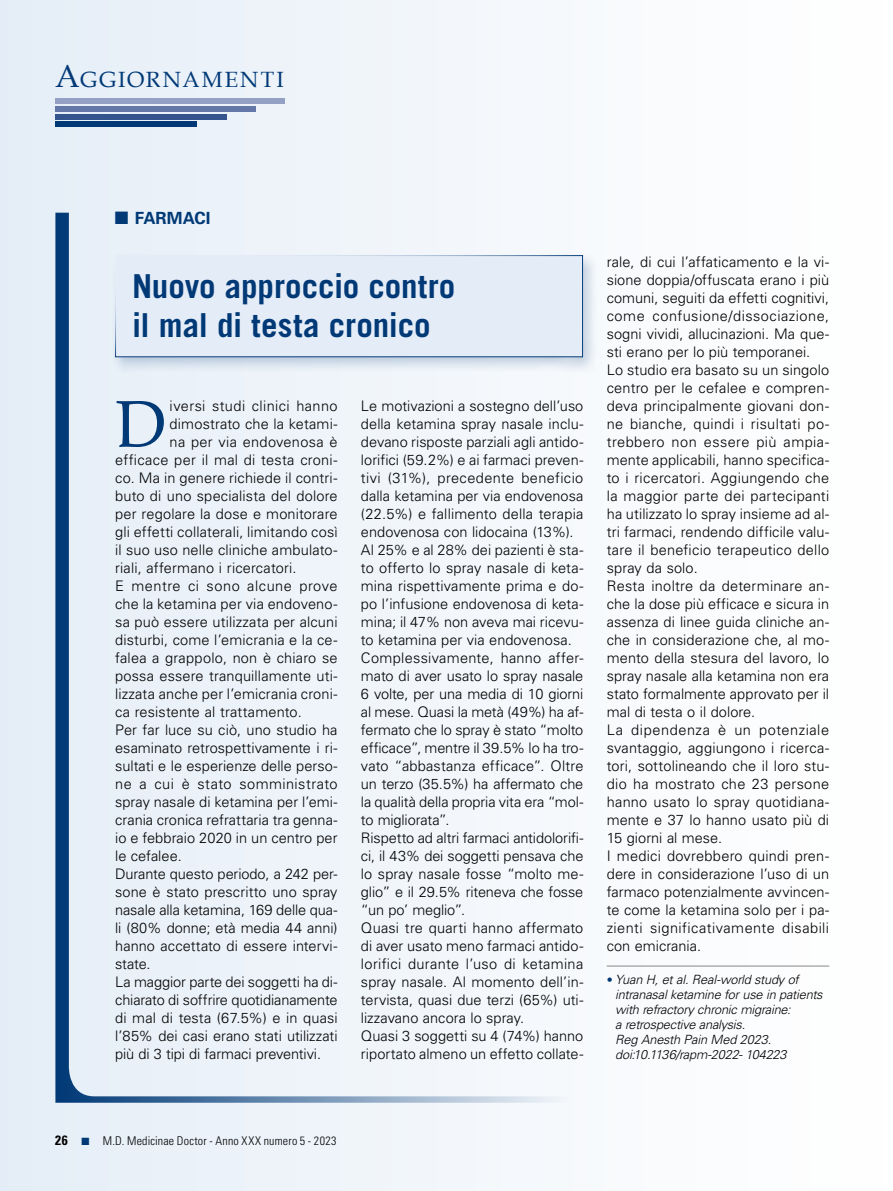
<style>
.page{position:relative;width:893px;height:1191px;background:#fff}
.page>*{position:absolute;margin:0;border:0;box-sizing:border-box;transform-origin:0 0}
.t1{font:66.15px "Book Antiqua";color:#003976}
.t2{font:700 33px/39px "Trade Gothic";letter-spacing:-.005em;color:#003976}
.t3{font:22.05px "Book Antiqua";letter-spacing:.095em;color:#003976}
.t4{font:700 16.8px "Univers";color:#003976}
.t5{font:300 14.55px/18px "Univers";letter-spacing:.005em;color:#000}
.t6{font:300 14.55px "Univers";letter-spacing:.03em;color:#000}
.t7{font:300 14.55px "Univers";letter-spacing:.035em;color:#000}
.t8{font:700 condensed 13.5px "Univers";color:#000}
.t9{font:italic 300 12.75px/15px "Univers";letter-spacing:-.015em;color:#000}
.t10{font:300 condensed 12px "Univers";letter-spacing:.015em;color:#000}
.s1{font-size:31.5px}
.s2{font-style:normal;font-size:12px;color:#003976}
</style>
<div class="page">
<div style="left:0;top:0;width:892px;height:1191px;background:linear-gradient(to right,#e4edf6,#fff)"></div>
<div style="left:55px;top:213px;width:513px;height:889px;background:#eef4fa"></div>
<div style="left:55px;top:121px;width:141px;height:6px;background:#003976"></div>
<div style="left:55px;top:114px;width:172px;height:5px;background:#34548e"></div>
<div style="left:55px;top:106px;width:201px;height:6px;background:#6377a8"></div>
<div style="left:55px;top:98px;width:230px;height:6px;background:#95a0c5"></div>
<hr style="left:607px;top:965px;width:222px;height:1px;background:#878786">
<div style="left:113px;top:252px;width:485px;height:120px;background:#003976;opacity:.2"></div>
<div style="left:115px;top:254px;width:469px;height:103px;background:#e4ecf7"></div>
<svg style="left:82px;top:1137px;width:7px;height:7px"></svg>
<svg style="left:115px;top:211px;width:13px;height:13px"></svg>
<h3 class="t3" style="left:55px;top:66px;width:230px"><span class="s1">A</span>GGIORNAMENTI</h3>
<p class="t4" style="left:135px;top:207px;width:77px">FARMACI</p>
<h2 class="t2" style="left:132px;top:266px;width:325px">Nuovo approccio contro il mal di testa cronico</h2>
<h1 class="t1" style="left:115px;top:386px;width:53px">D</h1>
<p class="t6" style="left:170px;top:397px;width:169px">iversi studi clinici hanno</p>
<p class="t5" style="left:170px;top:414px;width:169px">dimostrato che la ketami-</p>
<p class="t5" style="left:170px;top:432px;width:169px">na per via endovenosa è</p>
<p class="t5" style="left:115px;top:450px;width:224px">efficace per il mal di testa croni-</p>
<p class="t5" style="left:115px;top:468px;width:224px">co. Ma in genere richiede il contri-</p>
<p class="t5" style="left:115px;top:486px;width:224px">buto di uno specialista del dolore</p>
<p class="t5" style="left:115px;top:504px;width:224px">per regolare la dose e monitorare</p>
<p class="t5" style="left:115px;top:522px;width:224px">gli effetti collaterali, limitando così</p>
<p class="t5" style="left:115px;top:540px;width:224px">il suo uso nelle cliniche ambulato-</p>
<p class="t5" style="left:115px;top:558px;width:183px">riali, affermano i ricercatori.</p>
<p class="t7" style="left:115px;top:577px;width:224px">E mentre ci sono alcune prove</p>
<p class="t5" style="left:115px;top:594px;width:224px">che la ketamina per via endoveno-</p>
<p class="t5" style="left:115px;top:612px;width:224px">sa può essere utilizzata per alcuni</p>
<p class="t5" style="left:115px;top:630px;width:224px">disturbi, come l’emicrania e la ce-</p>
<p class="t5" style="left:115px;top:648px;width:224px">falea a grappolo, non è chiaro se</p>
<p class="t5" style="left:115px;top:666px;width:224px">possa essere tranquillamente uti-</p>
<p class="t5" style="left:115px;top:684px;width:224px">lizzata anche per l’emicrania croni-</p>
<p class="t5" style="left:115px;top:702px;width:188px">ca resistente al trattamento.</p>
<p class="t5" style="left:115px;top:720px;width:224px">Per far luce su ciò, uno studio ha</p>
<p class="t5" style="left:115px;top:738px;width:224px">esaminato retrospettivamente i ri-</p>
<p class="t5" style="left:115px;top:756px;width:224px">sultati e le esperienze delle perso-</p>
<p class="t6" style="left:115px;top:775px;width:224px">ne a cui è stato somministrato</p>
<p class="t5" style="left:115px;top:792px;width:224px">spray nasale di ketamina per l’emi-</p>
<p class="t5" style="left:115px;top:810px;width:224px">crania cronica refrattaria tra genna-</p>
<p class="t5" style="left:115px;top:828px;width:224px">io e febbraio 2020 in un centro per</p>
<p class="t5" style="left:115px;top:846px;width:68px">le cefalee.</p>
<p class="t5" style="left:115px;top:864px;width:224px">Durante questo periodo, a 242 per-</p>
<p class="t5" style="left:115px;top:882px;width:224px">sone è stato prescritto uno spray</p>
<p class="t5" style="left:115px;top:900px;width:224px">nasale alla ketamina, 169 delle qua-</p>
<p class="t5" style="left:115px;top:918px;width:224px">li (80% donne; età media 44 anni)</p>
<p class="t5" style="left:115px;top:936px;width:224px">hanno accettato di essere intervi-</p>
<p class="t5" style="left:115px;top:954px;width:37px">state.</p>
<p class="t5" style="left:115px;top:972px;width:224px">La maggior parte dei soggetti ha di-</p>
<p class="t5" style="left:115px;top:990px;width:224px">chiarato di soffrire quotidianamente</p>
<p class="t5" style="left:115px;top:1008px;width:224px">di mal di testa (67.5%) e in quasi</p>
<p class="t5" style="left:115px;top:1026px;width:224px">l’85% dei casi erano stati utilizzati</p>
<p class="t5" style="left:115px;top:1044px;width:207px">più di 3 tipi di farmaci preventivi.</p>
<p class="t5" style="left:361px;top:396px;width:224px">Le motivazioni a sostegno dell’uso della ketamina spray nasale inclu&shy;devano risposte parziali agli antido&shy;lorifici (59.2%) e ai farmaci preven&shy;tivi (31%), precedente beneficio dalla ketamina per via endovenosa (22.5%) e fallimento della terapia endovenosa con lidocaina (13%).<br>Al 25% e al 28% dei pazienti è sta&shy;to offerto lo spray nasale di keta&shy;mina rispettivamente prima e do&shy;po l’infusione endovenosa di keta&shy;mina; il 47% non aveva mai ricevu&shy;to ketamina per via endovenosa.<br>Complessivamente, hanno affer&shy;mato di aver usato lo spray nasale 6 volte, per una media di 10 giorni al mese. Quasi la metà (49%) ha af&shy;fermato che lo spray è stato “molto efficace”, mentre il 39.5% lo ha tro&shy;vato “abbastanza efficace”. Oltre un terzo (35.5%) ha affermato che la qualità della propria vita era “mol&shy;to migliorata”.<br>Rispetto ad altri farmaci antidolorifi&shy;ci, il 43% dei soggetti pensava che lo spray nasale fosse “molto me&shy;glio” e il 29.5% riteneva che fosse “un po’ meglio”.<br>Quasi tre quarti hanno affermato di aver usato meno farmaci antido&shy;lorifici durante l’uso di ketamina spray nasale. Al momento dell’in&shy;tervista, quasi due terzi (65%) uti&shy;lizzavano ancora lo spray.<br>Quasi 3 soggetti su 4 (74%) hanno riportato almeno un effetto collate-</p>
<p class="t5" style="left:607px;top:252px;width:224px">rale, di cui l’affaticamento e la vi&shy;sione doppia/offuscata erano i più comuni, seguiti da effetti cognitivi, come confusione/dissociazione, sogni vividi, allucinazioni. Ma que&shy;sti erano per lo più temporanei.<br>Lo studio era basato su un singolo centro per le cefalee e compren&shy;deva principalmente giovani don&shy;ne bianche, quindi i risultati po&shy;trebbero non essere più ampia&shy;mente applicabili, hanno specifica&shy;to i ricercatori. Aggiungendo che la maggior parte dei partecipanti ha utilizzato lo spray insieme ad al&shy;tri farmaci, rendendo difficile valu&shy;tare il beneficio terapeutico dello spray da solo.<br>Resta inoltre da determinare an&shy;che la dose più efficace e sicura in assenza di linee guida cliniche an&shy;che in considerazione che, al mo&shy;mento della stesura del lavoro, lo spray nasale alla ketamina non era stato formalmente approvato per il mal di testa o il dolore.<br>La dipendenza è un potenziale svantaggio, aggiungono i ricerca&shy;tori, sottolineando che il loro stu&shy;dio ha mostrato che 23 persone hanno usato lo spray quotidiana&shy;mente e 37 lo hanno usato più di<br>15 giorni al mese.<br>I medici dovrebbero quindi pren&shy;dere in considerazione l’uso di un farmaco potenzialmente avvincen&shy;te come la ketamina solo per i pa&shy;zienti significativamente disabili con emicrania.</p>
<p class="t9" style="left:615px;top:971px;width:209px;text-indent:-9px"><span class="s2">•</span> Yuan H, et al. Real-world study of intranasal ketamine for use in patients with refractory chronic migraine:<br>a retrospective analysis.<br>Reg Anesth Pain Med 2023. doi:10.1136/rapm-2022- 104223</p>
<p class="t8" style="left:55px;top:1132px;width:14px">26</p>
<p class="t10" style="left:103px;top:1134px;width:235px">M.D. Medicinae Doctor - Anno XXX numero 5 - 2023</p>
</div>
